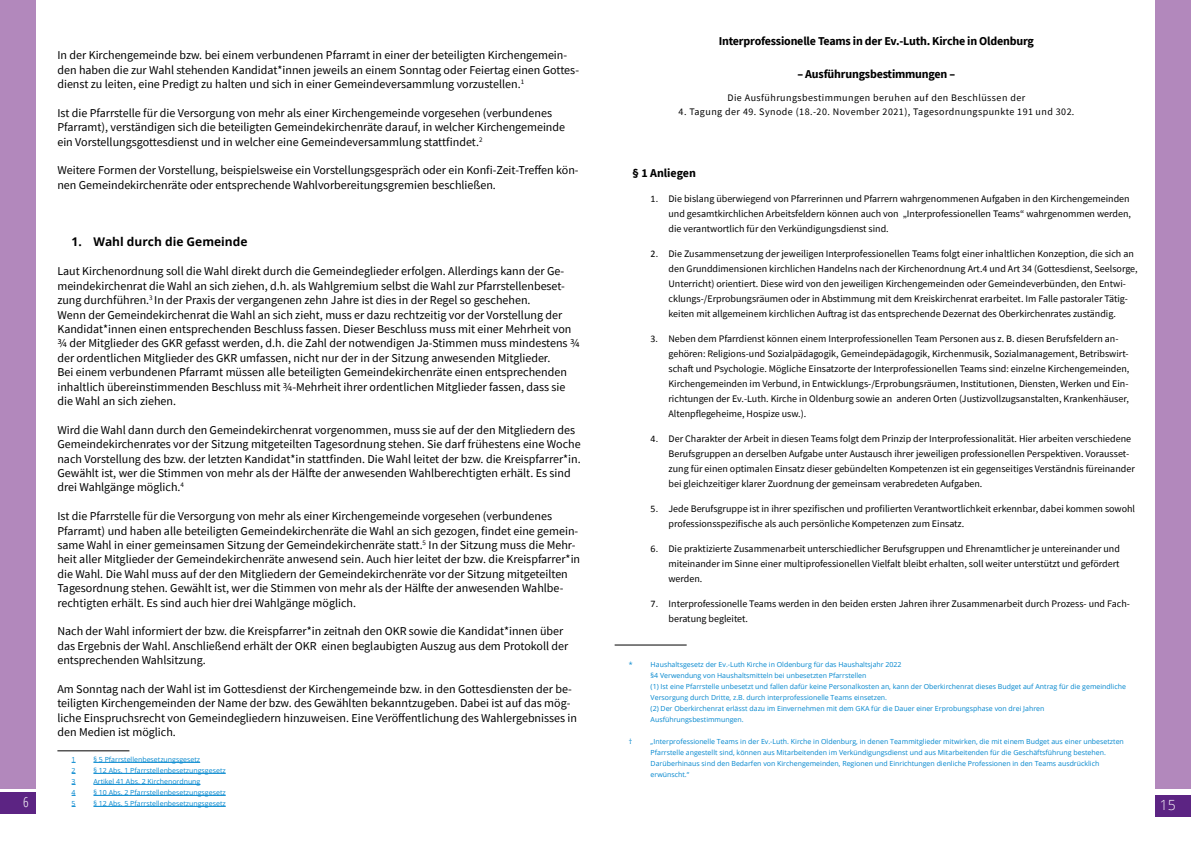
<style>
.page{position:relative;width:1191px;height:842px;background:#fff}
.page>*{position:absolute;margin:0;border:0;box-sizing:border-box;transform-origin:0 0}
.t1{font:300 14px "Open Sans";color:#fff}
.Fußnoten{font:300 condensed 14px "Open Sans";color:#fff}
.No_Spacing{font:12px/14.4px "Source Sans Pro";color:#000}
.t2{font:700 12px "Source Sans Pro";letter-spacing:-.015em;color:#000}
.t3{font:700 12px "Open Sans";color:#000}
.t4{font:10px/15px "Source Sans Pro";color:#000}
.t5{font:10px "Source Sans Pro";letter-spacing:.045em;color:#000}
.Fußnoten-2{font:7px/11px "Open Sans";color:#0086ce}
.s1{font-family:"Calibri"}
</style>
<div class="page">
<div style="left:0;top:792px;width:36px;height:22px;background:#5c2483"></div>
<div style="left:0;top:0;width:36px;height:788px;background:#b288bc"></div>
<div style="left:1155px;top:795px;width:36px;height:21px;background:#5c2483"></div>
<div style="left:1155px;top:0;width:36px;height:788px;background:#b288bc"></div>
<hr style="left:57px;top:750px;width:72px;height:1px;background:#000">
<hr style="left:93px;top:762px;width:107px;height:1px;background:#0086ce">
<hr style="left:93px;top:773px;width:133px;height:1px;background:#0086ce">
<hr style="left:93px;top:784px;width:107px;height:1px;background:#0086ce">
<hr style="left:93px;top:795px;width:133px;height:1px;background:#0086ce">
<hr style="left:93px;top:806px;width:133px;height:1px;background:#0086ce">
<hr style="left:614px;top:644px;width:72px;height:1px;background:#000">
<p class="t2" style="left:718px;top:33px;width:317px">Interprofessionelle Teams in der Ev.-Luth. Kirche in Oldenburg</p>
<p class="t2" style="left:797px;top:66px;width:159px">– Ausführungsbestimmungen –</p>
<p class="t5" style="left:727px;top:92px;width:299px">Die Ausführungsbestimmungen beruhen auf den Beschlüssen der</p>
<p class="t5" style="left:678px;top:105px;width:397px">4. Tagung der 49. Synode (18.-20. November 2021), Tagesordnungspunkte 191 und 302.</p>
<p class="No_Spacing" style="left:57px;top:48px;width:523px">In der Kirchengemeinde bzw. bei einem verbundenen Pfarramt in einer der beteiligten Kirchengemein&shy;den haben die zur Wahl stehenden Kandidat*innen jeweils an einem Sonntag oder Feiertag einen Gottes&shy;dienst zu leiten, eine Predigt zu halten und sich in einer Gemeindeversammlung vorzustellen.<sup>1</sup></p>
<p class="No_Spacing" style="left:57px;top:106px;width:509px">Ist die Pfarrstelle für die Versorgung von mehr als einer Kirchengemeinde vorgesehen (verbundenes<br>Pfarramt), verständigen sich die beteiligten Gemeindekirchenräte darauf, in welcher Kirchengemeinde ein Vorstellungsgottesdienst und in welcher eine Gemeindeversammlung stattfindet.<sup>2</sup></p>
<p class="No_Spacing" style="left:57px;top:163px;width:523px">Weitere Formen der Vorstellung, beispielsweise ein Vorstellungsgespräch oder ein Konfi-Zeit-Treffen kön&shy;nen Gemeindekirchenräte oder entsprechende Wahlvorbereitungsgremien beschließen.</p>
<p class="t2" style="left:632px;top:165px;width:65px">§ 1 Anliegen</p>
<p class="t4" style="left:668px;top:191px;width:464px;text-indent:-18px"><span class="s1">1.</span> Die bislang überwiegend von Pfarrerinnen und Pfarrern wahrgenommenen Aufgaben in den Kirchengemeinden und gesamtkirchlichen Arbeitsfeldern können auch von „Interprofessionellen Teams“ wahrgenommen werden, die verantwortlich für den Verkündigungsdienst sind.</p>
<p class="t4" style="left:668px;top:246px;width:471px;text-indent:-18px"><span class="s1">2.</span> Die Zusammensetzung der jeweiligen Interprofessionellen Teams folgt einer inhaltlichen Konzeption, die sich an den Grunddimensionen kirchlichen Handelns nach der Kirchenordnung Art.4 und Art 34 (Gottesdienst, Seelsorge, Unterricht) orientiert. Diese wird von den jeweiligen Kirchengemeinden oder Gemeindeverbünden, den Entwi&shy;cklungs-/Erprobungsräumen oder in Abstimmung mit dem Kreiskirchenrat erarbeitet. Im Falle pastoraler Tätig&shy;keiten mit allgemeinem kirchlichen Auftrag ist das entsprechende Dezernat des Oberkirchenrates zuständig.</p>
<p class="t4" style="left:668px;top:331px;width:462px;text-indent:-18px"><span class="s1">3.</span> Neben dem Pfarrdienst können einem Interprofessionellen Team Personen aus z. B. diesen Berufsfeldern an&shy;gehören: Religions-und Sozialpädagogik, Gemeindepädagogik, Kirchenmusik, Sozialmanagement, Betribswirt&shy;schaft und Psychologie. Mögliche Einsatzorte der Interprofessionellen Teams sind: einzelne Kirchengemeinden, Kirchengemeinden im Verbund, in Entwicklungs-/Erprobungsräumen, Institutionen, Diensten, Werken und Ein&shy;richtungen der Ev.-Luth. Kirche in Oldenburg sowie an anderen Orten (Justizvollzugsanstalten, Krankenhäuser, Altenpflegeheime, Hospize usw.).</p>
<p class="t4" style="left:668px;top:431px;width:467px;text-indent:-18px"><span class="s1">4.</span> Der Charakter der Arbeit in diesen Teams folgt dem Prinzip der Interprofessionalität. Hier arbeiten verschiedene Berufsgruppen an derselben Aufgabe unter Austausch ihrer jeweiligen professionellen Perspektiven. Vorausset&shy;zung für einen optimalen Einsatz dieser gebündelten Kompetenzen ist ein gegenseitiges Verständnis füreinander bei gleichzeitiger klarer Zuordnung der gemeinsam verabredeten Aufgaben.</p>
<p class="t4" style="left:668px;top:501px;width:468px;text-indent:-18px"><span class="s1">5.</span> Jede Berufsgruppe ist in ihrer spezifischen und profilierten Verantwortlichkeit erkennbar, dabei kommen sowohl professionsspezifische als auch persönliche Kompetenzen zum Einsatz.</p>
<p class="t4" style="left:668px;top:541px;width:453px;text-align:justify;text-indent:-18px"><span class="s1">6.</span> Die praktizierte Zusammenarbeit unterschiedlicher Berufsgruppen und Ehrenamtlicher je untereinander und miteinander im Sinne einer multiprofessionellen Vielfalt bleibt erhalten, soll weiter unterstützt und gefördert werden.</p>
<p class="t4" style="left:668px;top:596px;width:463px;text-indent:-18px"><span class="s1">7.</span> Interprofessionelle Teams werden in den beiden ersten Jahren ihrer Zusammenarbeit durch Prozess- und Fach&shy;beratung begleitet.</p>
<p class="t3" style="left:72px;top:234px;width:177px">1. Wahl durch die Gemeinde</p>
<p class="No_Spacing" style="left:57px;top:264px;width:509px;text-align:justify">Laut Kirchenordnung soll die Wahl direkt durch die Gemeindeglieder erfolgen. Allerdings kann der Ge&shy;meindekirchenrat die Wahl an sich ziehen, d.h. als Wahlgremium selbst die Wahl zur Pfarrstellenbeset&shy;zung durchführen.<sup>3</sup> In der Praxis der vergangenen zehn Jahre ist dies in der Regel so geschehen.</p>
<p class="No_Spacing" style="left:57px;top:307px;width:523px">Wenn der Gemeindekirchenrat die Wahl an sich zieht, muss er dazu rechtzeitig vor der Vorstellung der Kandidat*innen einen entsprechenden Beschluss fassen. Dieser Beschluss muss mit einer Mehrheit von ¾ der Mitglieder des GKR gefasst werden, d.h. die Zahl der notwendigen Ja-Stimmen muss mindestens ¾ der ordentlichen Mitglieder des GKR umfassen, nicht nur der in der Sitzung anwesenden Mitglieder.</p>
<p class="No_Spacing" style="left:57px;top:365px;width:511px;text-align:justify">Bei einem verbundenen Pfarramt müssen alle beteiligten Gemeindekirchenräte einen entsprechenden inhaltlich übereinstimmenden Beschluss mit ¾-Mehrheit ihrer ordentlichen Mitglieder fassen, dass sie die Wahl an sich ziehen.</p>
<p class="No_Spacing" style="left:57px;top:422px;width:525px">Wird die Wahl dann durch den Gemeindekirchenrat vorgenommen, muss sie auf der den Mitgliedern des Gemeindekirchenrates vor der Sitzung mitgeteilten Tagesordnung stehen. Sie darf frühestens eine Woche nach Vorstellung des bzw. der letzten Kandidat*in stattfinden. Die Wahl leitet der bzw. die Kreispfarrer*in.<br>Gewählt ist, wer die Stimmen von mehr als der Hälfte der anwesenden Wahlberechtigten erhält. Es sind drei Wahlgänge möglich.<sup>4</sup></p>
<p class="No_Spacing" style="left:57px;top:509px;width:524px">Ist die Pfarrstelle für die Versorgung von mehr als einer Kirchengemeinde vorgesehen (verbundenes Pfarramt) und haben alle beteiligten Gemeindekirchenräte die Wahl an sich gezogen, findet eine gemein&shy;same Wahl in einer gemeinsamen Sitzung der Gemeindekirchenräte statt.<sup>5</sup> In der Sitzung muss die Mehr&shy;heit aller Mitglieder der Gemeindekirchenräte anwesend sein. Auch hier leitet der bzw. die Kreispfarrer*in die Wahl. Die Wahl muss auf der den Mitgliedern der Gemeindekirchenräte vor der Sitzung mitgeteilten Tagesordnung stehen. Gewählt ist, wer die Stimmen von mehr als der Hälfte der anwesenden Wahlbe&shy;rechtigten erhält. Es sind auch hier drei Wahlgänge möglich.</p>
<p class="No_Spacing" style="left:57px;top:624px;width:512px">Nach der Wahl informiert der bzw. die Kreispfarrer*in zeitnah den OKR sowie die Kandidat*innen über das Ergebnis der Wahl. Anschließend erhält der OKR einen beglaubigten Auszug aus dem Protokoll der entsprechenden Wahlsitzung.</p>
<p class="No_Spacing" style="left:57px;top:682px;width:521px">Am Sonntag nach der Wahl ist im Gottesdienst der Kirchengemeinde bzw. in den Gottesdiensten der be&shy;teiligten Kirchengemeinden der Name der bzw. des Gewählten bekanntzugeben. Dabei ist auf das mög&shy;liche Einspruchsrecht von Gemeindegliedern hinzuweisen. Eine Veröffentlichung des Wahlergebnisses in den Medien ist möglich.</p>
<p class="Fußnoten-2" style="left:72px;top:754px;width:6px">1</p>
<p class="Fußnoten-2" style="left:93px;top:754px;width:108px">§ 5 Pfarrstellenbesetzungsgesetz</p>
<p class="Fußnoten-2" style="left:72px;top:765px;width:6px">2</p>
<p class="Fußnoten-2" style="left:93px;top:765px;width:134px">§ 12 Abs. 1 Pfarrstellenbesetzungsgesetz</p>
<p class="Fußnoten-2" style="left:72px;top:776px;width:6px">3</p>
<p class="Fußnoten-2" style="left:93px;top:776px;width:108px">Artikel 41 Abs. 2 Kirchenordnung</p>
<p class="Fußnoten-2" style="left:72px;top:787px;width:6px">4</p>
<p class="Fußnoten-2" style="left:93px;top:787px;width:134px">§ 10 Abs. 2 Pfarrstellenbesetzungsgesetz</p>
<p class="Fußnoten-2" style="left:72px;top:798px;width:6px">5</p>
<p class="Fußnoten-2" style="left:93px;top:798px;width:134px">§ 12 Abs. 5 Pfarrstellenbesetzungsgesetz</p>
<p class="Fußnoten-2" style="left:629px;top:659px;width:5px">*</p>
<p class="Fußnoten-2" style="left:650px;top:659px;width:477px">Haushaltsgesetz der Ev.-Luth Kirche in Oldenburg für das Haushaltsjahr 2022<br>§4 Verwendung von Haushaltsmitteln bei unbesetzten Pfarrstellen<br>(1) Ist eine Pfarrstelle unbesetzt und fallen dafü r keine Personalkosten an, kann der Oberkirchenrat dieses Budget auf Antrag fü r die gemeindliche Versorgung durch Dritte, z.B. durch interprofessionelle Teams einsetzen.<br>(2) Der Oberkirchenrat erlässt dazu im Einvernehmen mit dem GKA fü r die Dauer einer Erprobungsphase von drei Jahren<br>Ausfü hrungsbestimmungen.</p>
<p class="Fußnoten-2" style="left:629px;top:736px;width:5px">†</p>
<p class="Fußnoten-2" style="left:650px;top:736px;width:475px">„Interprofessionelle Teams in der Ev.-Luth. Kirche in Oldenburg, in denen Teammitglieder mitwirken, die mit einem Budget aus einer unbesetzten Pfarrstelle angestellt sind, können aus Mitarbeitenden im Verkü ndigungsdienst und aus Mitarbeitenden fü r die Geschäftsfü hrung bestehen.<br>Darü berhinaus sind den Bedarfen von Kirchengemeinden, Regionen und Einrichtungen dienliche Professionen in den Teams ausdrücklich<br>erwü nscht.“</p>
<p class="Fußnoten" style="left:23px;top:792px;width:7px">6</p>
<p class="t1" style="left:1159px;top:795px;width:17px">15</p>
</div>
